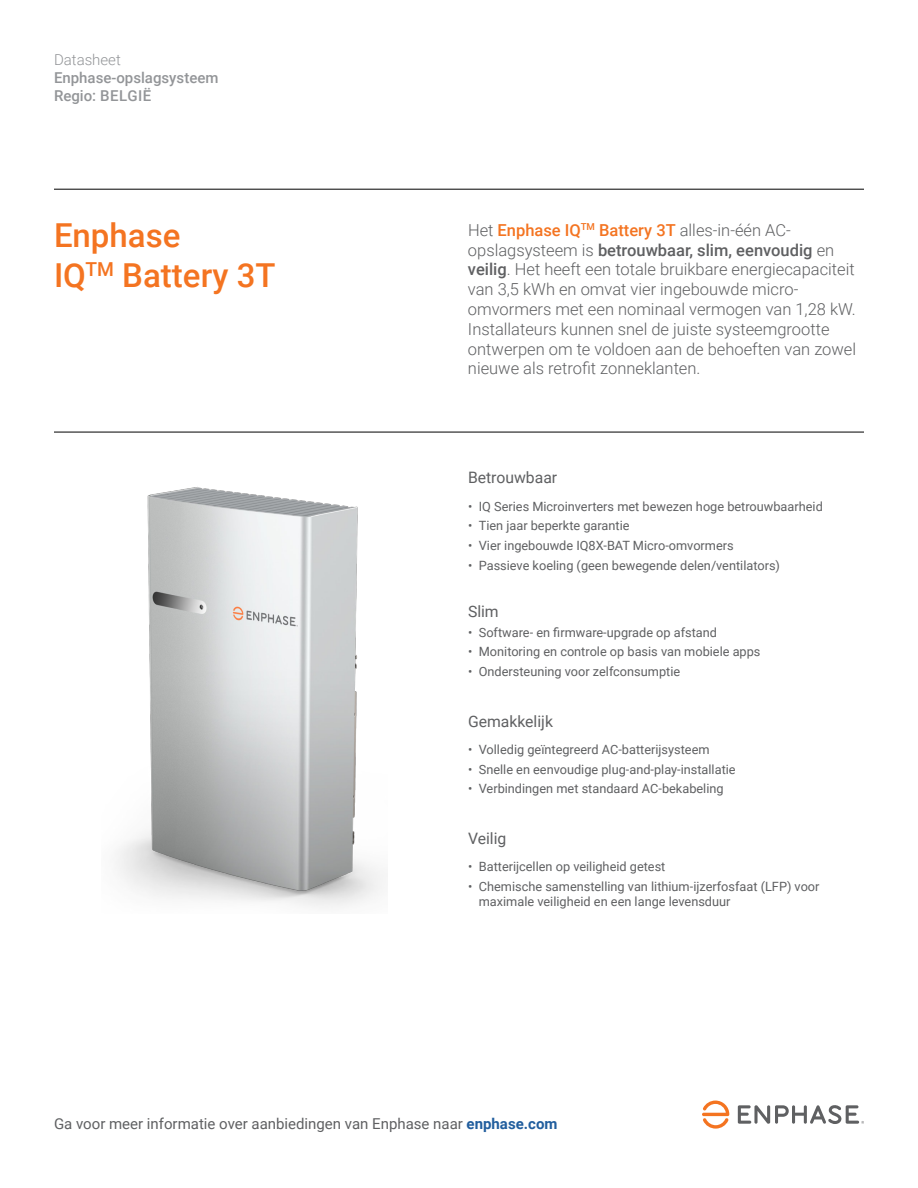
<style>
.page{position:relative;width:918px;height:1188px;background:#fff}
.page>*{position:absolute;margin:0;border:0;box-sizing:border-box;transform-origin:0 0}
.t1{font:500 33px/39.6px "Roboto";color:#f47421}
.t2{font:300 16.5px/19.8px "Roboto";color:#5f6062}
.t3{font:15.75px "Roboto";color:#5f6062}
.t4{font:15px "Roboto";color:#5f6062}
.t5{font:500 15px/18px "Roboto";color:#939598}
.t6{font:300 15px "Roboto";color:#939598}
.t7{font:12.75px/15.3px "Roboto";color:#5f6062}
.s1{font-weight:500;color:#f47421}
.s2{font-weight:500}
.s3{font-weight:700;color:#215e9e}
</style>
<div class="page">
<svg style="left:702px;top:1101px;width:27px;height:28px"></svg>
<svg style="left:738px;top:1105px;width:126px;height:19px"></svg>
<hr style="left:54px;top:189px;width:810px;height:1px;background:#000">
<hr style="left:54px;top:432px;width:810px;height:1px;background:#000">
<img style="left:116px;top:487px;width:268px;height:421px">
<p class="t6" style="left:54px;top:49px;width:68px">Datasheet</p>
<p class="t5" style="left:54px;top:68px;width:166px">Enphase-opslagsysteem<br>Regio: BELGIË</p>
<h1 class="t1" style="left:54px;top:215px;width:223px">Enphase<br>IQ<sup>TM</sup> Battery 3T</h1>
<p class="t2" style="left:468px;top:219px;width:390px">Het <span class="s1">Enphase IQ</span><sup>TM</sup> <span class="s1">Battery 3T</span> alles-in-één AC&shy;opslagsysteem is <span class="s2">betrouwbaar, slim, eenvoudig</span> en <span class="s2">veilig</span>. Het heeft een totale bruikbare energiecapaciteit van 3,5 kWh en omvat vier ingebouwde micro&shy;omvormers met een nominaal vermogen van 1,28 kW.<br>Installateurs kunnen snel de juiste systeemgrootte ontwerpen om te voldoen aan de behoeften van zowel nieuwe als retrofit zonneklanten.</p>
<p class="t3" style="left:468px;top:467px;width:91px">Betrouwbaar</p>
<p class="t7" style="left:468px;top:498px;width:356px">• IQ Series Microinverters met bewezen hoge betrouwbaarheid</p>
<p class="t7" style="left:468px;top:518px;width:163px">• Tien jaar beperkte garantie</p>
<p class="t7" style="left:468px;top:538px;width:267px">• Vier ingebouwde IQ8X-BAT Micro-omvormers</p>
<p class="t7" style="left:468px;top:557px;width:314px">• Passieve koeling (geen bewegende delen/ventilators)</p>
<p class="t3" style="left:468px;top:600px;width:32px">Slim</p>
<p class="t7" style="left:468px;top:624px;width:251px">• Software- en firmware-upgrade op afstand</p>
<p class="t7" style="left:468px;top:644px;width:294px">• Monitoring en controle op basis van mobiele apps</p>
<p class="t7" style="left:468px;top:664px;width:214px">• Ondersteuning voor zelfconsumptie</p>
<p class="t3" style="left:468px;top:710px;width:87px">Gemakkelijk</p>
<p class="t7" style="left:468px;top:741px;width:243px">• Volledig geïntegreerd AC-batterijsysteem</p>
<p class="t7" style="left:468px;top:761px;width:269px">• Snelle en eenvoudige plug-and-play-installatie</p>
<p class="t7" style="left:468px;top:781px;width:257px">• Verbindingen met standaard AC-bekabeling</p>
<p class="t3" style="left:468px;top:827px;width:40px">Veilig</p>
<p class="t7" style="left:468px;top:859px;width:199px">• Batterijcellen op veiligheid getest</p>
<p class="t7" style="left:479px;top:878px;width:342px;text-indent:-11px">• Chemische samenstelling van lithium-ijzerfosfaat (LFP) voor maximale veiligheid en een lange levensduur</p>
<p class="t4" style="left:54px;top:1113px;width:505px">Ga voor meer informatie over aanbiedingen van Enphase naar <span class="s3">enphase.com</span></p>
</div>
